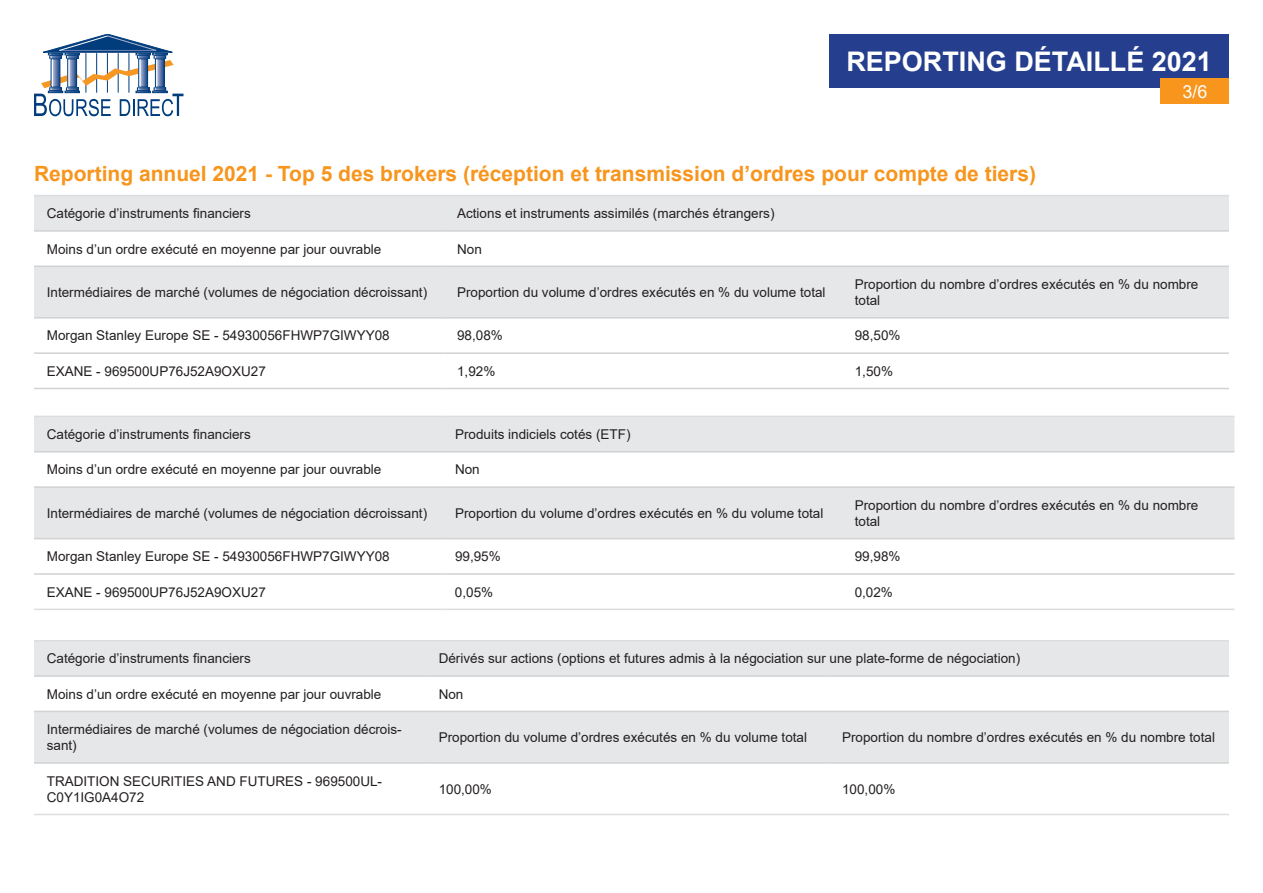
<style>
.page{position:relative;width:1263px;height:893px;background:#fff}
.page>*{position:absolute;margin:0;border:0;box-sizing:border-box;transform-origin:0 0}
.t1{font:700 27px "Arial";color:#fff}
.t2{font:700 21px "Arial";color:#f7951d}
.t3{font:18px "Arial";color:#fff}
.t4{font:13.5px/16.2px "Arial";color:#231f20}
</style>
<div class="page">
<div style="left:829px;top:34px;width:400px;height:54px;background:#253f8e"></div>
<svg style="left:34px;top:34px;width:149px;height:82px"></svg>
<div style="left:1161px;top:78px;width:68px;height:26px;background:#f7951d"></div>
<svg style="left:34px;top:196px;width:1195px;height:121px;fill:#e6e7e9"></svg>
<hr style="left:34px;top:195px;width:410px;height:1px;background:#dcdddf">
<hr style="left:444px;top:195px;width:398px;height:1px;background:#dcdddf">
<hr style="left:842px;top:195px;width:387px;height:1px;background:#dcdddf">
<hr style="left:34px;top:230px;width:410px;height:2px;background:#d1d2d4">
<hr style="left:444px;top:230px;width:398px;height:2px;background:#d1d2d4">
<hr style="left:842px;top:230px;width:387px;height:2px;background:#d1d2d4">
<hr style="left:34px;top:388px;width:410px;height:1px;background:#d1d2d4">
<hr style="left:444px;top:388px;width:398px;height:1px;background:#d1d2d4">
<hr style="left:842px;top:388px;width:387px;height:1px;background:#d1d2d4">
<hr style="left:34px;top:266px;width:410px;height:1px;background:#d1d2d4">
<hr style="left:444px;top:266px;width:398px;height:1px;background:#d1d2d4">
<hr style="left:842px;top:266px;width:387px;height:1px;background:#d1d2d4">
<hr style="left:34px;top:317px;width:410px;height:2px;background:#d1d2d4">
<hr style="left:444px;top:317px;width:398px;height:2px;background:#d1d2d4">
<hr style="left:842px;top:317px;width:387px;height:2px;background:#d1d2d4">
<hr style="left:34px;top:352px;width:410px;height:2px;background:#d1d2d4">
<hr style="left:444px;top:352px;width:398px;height:2px;background:#d1d2d4">
<hr style="left:842px;top:352px;width:387px;height:2px;background:#d1d2d4">
<svg style="left:34px;top:417px;width:1200px;height:121px;fill:#e6e7e9"></svg>
<hr style="left:34px;top:416px;width:408px;height:1px;background:#dcdddf">
<hr style="left:442px;top:416px;width:400px;height:1px;background:#dcdddf">
<hr style="left:842px;top:416px;width:392px;height:1px;background:#dcdddf">
<hr style="left:34px;top:609px;width:408px;height:1px;background:#dcdddf">
<hr style="left:442px;top:609px;width:400px;height:1px;background:#dcdddf">
<hr style="left:842px;top:609px;width:392px;height:1px;background:#dcdddf">
<hr style="left:34px;top:451px;width:408px;height:1px;background:#d1d2d4">
<hr style="left:442px;top:451px;width:400px;height:1px;background:#d1d2d4">
<hr style="left:842px;top:451px;width:392px;height:1px;background:#d1d2d4">
<hr style="left:34px;top:538px;width:408px;height:1px;background:#d1d2d4">
<hr style="left:442px;top:538px;width:400px;height:1px;background:#d1d2d4">
<hr style="left:842px;top:538px;width:392px;height:1px;background:#d1d2d4">
<hr style="left:34px;top:573px;width:408px;height:2px;background:#d1d2d4">
<hr style="left:442px;top:573px;width:400px;height:2px;background:#d1d2d4">
<hr style="left:842px;top:573px;width:392px;height:2px;background:#d1d2d4">
<hr style="left:34px;top:486px;width:408px;height:2px;background:#d1d2d4">
<hr style="left:442px;top:486px;width:400px;height:2px;background:#d1d2d4">
<hr style="left:842px;top:486px;width:392px;height:2px;background:#d1d2d4">
<svg style="left:34px;top:641px;width:1195px;height:121px;fill:#e6e7e9"></svg>
<hr style="left:34px;top:640px;width:392px;height:1px;background:#dcdddf">
<hr style="left:426px;top:640px;width:403px;height:1px;background:#dcdddf">
<hr style="left:829px;top:640px;width:400px;height:1px;background:#dcdddf">
<hr style="left:34px;top:814px;width:392px;height:1px;background:#dcdddf">
<hr style="left:426px;top:814px;width:403px;height:1px;background:#dcdddf">
<hr style="left:829px;top:814px;width:400px;height:1px;background:#dcdddf">
<hr style="left:34px;top:675px;width:392px;height:2px;background:#d1d2d4">
<hr style="left:426px;top:675px;width:403px;height:2px;background:#d1d2d4">
<hr style="left:829px;top:675px;width:400px;height:2px;background:#d1d2d4">
<hr style="left:34px;top:762px;width:392px;height:2px;background:#d1d2d4">
<hr style="left:426px;top:762px;width:403px;height:2px;background:#d1d2d4">
<hr style="left:829px;top:762px;width:400px;height:2px;background:#d1d2d4">
<hr style="left:34px;top:711px;width:392px;height:1px;background:#d1d2d4">
<hr style="left:426px;top:711px;width:403px;height:1px;background:#d1d2d4">
<hr style="left:829px;top:711px;width:400px;height:1px;background:#d1d2d4">
<h1 class="t1" style="left:846px;top:42px;width:367px">REPORTING DÉTAILLÉ 2021</h1>
<h3 class="t3" style="left:1182px;top:79px;width:27px">3/6</h3>
<h2 class="t2" style="left:34px;top:159px;width:1004px">Reporting annuel 2021 - Top 5 des brokers (réception et transmission d’ordres pour compte de tiers)</h2>
<p class="t4" style="left:47px;top:205px;width:206px">Catégorie d’instruments financiers</p>
<p class="t4" style="left:457px;top:205px;width:319px">Actions et instruments assimilés (marchés étrangers)</p>
<p class="t4" style="left:47px;top:241px;width:336px">Moins d’un ordre exécuté en moyenne par jour ouvrable</p>
<p class="t4" style="left:457px;top:241px;width:26px">Non</p>
<p class="t4" style="left:47px;top:284px;width:382px">Intermédiaires de marché (volumes de négociation décroissant)</p>
<p class="t4" style="left:457px;top:284px;width:370px">Proportion du volume d’ordres exécutés en % du volume total</p>
<p class="t4" style="left:855px;top:276px;width:345px">Proportion du nombre d’ordres exécutés en % du nombre total</p>
<p class="t4" style="left:47px;top:327px;width:344px">Morgan Stanley Europe SE - 54930056FHWP7GIWYY08</p>
<p class="t4" style="left:457px;top:327px;width:47px">98,08%</p>
<p class="t4" style="left:855px;top:327px;width:47px">98,50%</p>
<p class="t4" style="left:47px;top:363px;width:221px">EXANE - 969500UP76J52A9OXU27</p>
<p class="t4" style="left:457px;top:363px;width:40px">1,92%</p>
<p class="t4" style="left:855px;top:363px;width:40px">1,50%</p>
<p class="t4" style="left:47px;top:426px;width:206px">Catégorie d’instruments financiers</p>
<p class="t4" style="left:455px;top:426px;width:177px">Produits indiciels cotés (ETF)</p>
<p class="t4" style="left:47px;top:461px;width:336px">Moins d’un ordre exécuté en moyenne par jour ouvrable</p>
<p class="t4" style="left:455px;top:461px;width:26px">Non</p>
<p class="t4" style="left:47px;top:505px;width:382px">Intermédiaires de marché (volumes de négociation décroissant)</p>
<p class="t4" style="left:455px;top:505px;width:370px">Proportion du volume d’ordres exécutés en % du volume total</p>
<p class="t4" style="left:855px;top:497px;width:345px">Proportion du nombre d’ordres exécutés en % du nombre total</p>
<p class="t4" style="left:47px;top:548px;width:344px">Morgan Stanley Europe SE - 54930056FHWP7GIWYY08</p>
<p class="t4" style="left:455px;top:548px;width:47px">99,95%</p>
<p class="t4" style="left:855px;top:548px;width:47px">99,98%</p>
<p class="t4" style="left:47px;top:584px;width:221px">EXANE - 969500UP76J52A9OXU27</p>
<p class="t4" style="left:455px;top:584px;width:40px">0,05%</p>
<p class="t4" style="left:855px;top:584px;width:40px">0,02%</p>
<p class="t4" style="left:47px;top:650px;width:206px">Catégorie d’instruments financiers</p>
<p class="t4" style="left:439px;top:650px;width:583px">Dérivés sur actions (options et futures admis à la négociation sur une plate-forme de négociation)</p>
<p class="t4" style="left:47px;top:686px;width:336px">Moins d’un ordre exécuté en moyenne par jour ouvrable</p>
<p class="t4" style="left:439px;top:686px;width:26px">Non</p>
<p class="t4" style="left:47px;top:721px;width:356px">Intermédiaires de marché (volumes de négociation décrois&shy;sant)</p>
<p class="t4" style="left:439px;top:729px;width:370px">Proportion du volume d’ordres exécutés en % du volume total</p>
<p class="t4" style="left:842px;top:729px;width:374px">Proportion du nombre d’ordres exécutés en % du nombre total</p>
<p class="t4" style="left:47px;top:773px;width:337px">TRADITION SECURITIES AND FUTURES - 969500UL-<br>C0Y1IG0A4O72</p>
<p class="t4" style="left:439px;top:781px;width:55px">100,00%</p>
<p class="t4" style="left:842px;top:781px;width:55px">100,00%</p>
</div>
